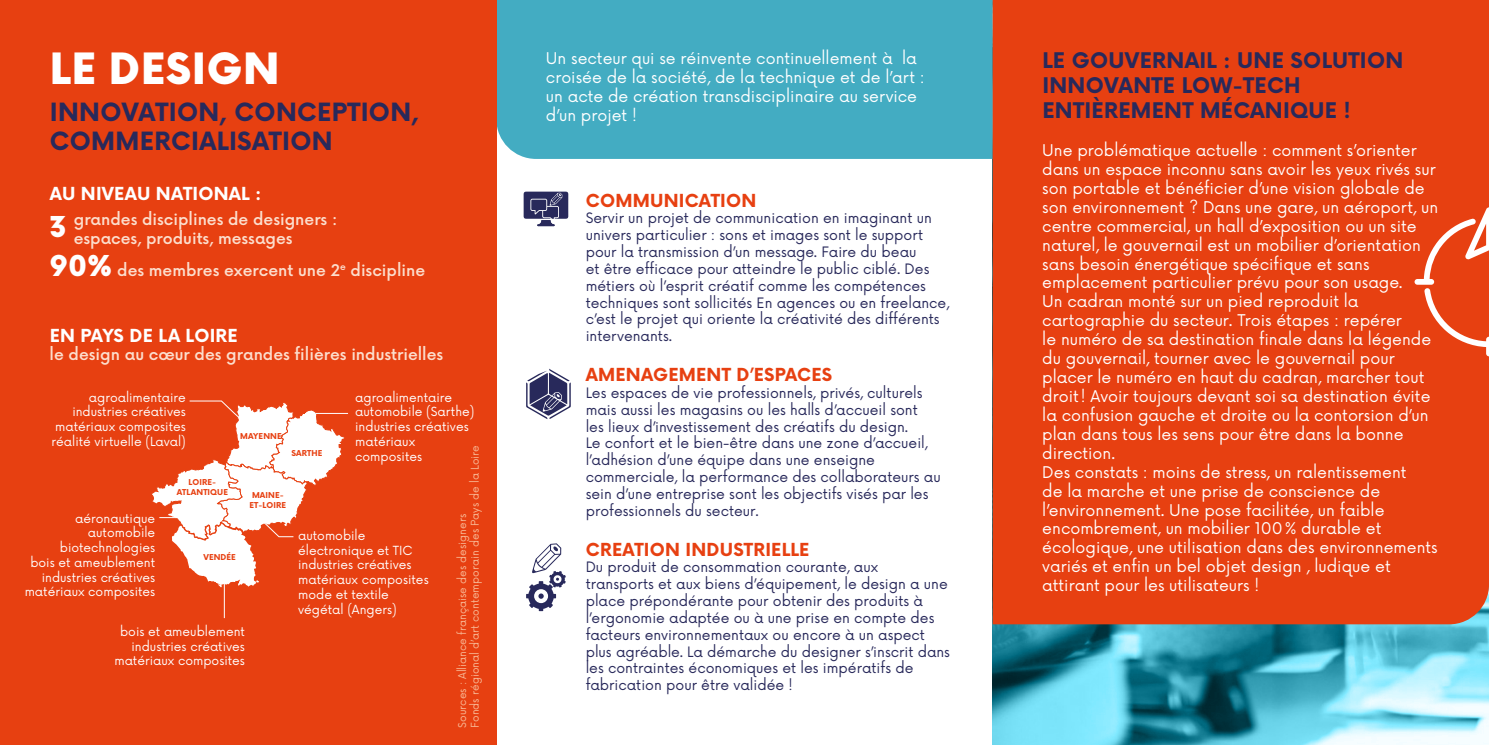
<style>
.page{position:relative;width:1489px;height:745px;background:#fff}
.page>*{position:absolute;margin:0;border:0;box-sizing:border-box;transform-origin:0 0}
.t1{font:900 42px "Now";letter-spacing:.01em;color:#fff}
.t2{font:900 28px "Now";color:#fff}
.t3{font:700 24.5px/29.4px "Now";letter-spacing:.01em;color:#28295b}
.t4{font:700 21px/25.2px "Now";letter-spacing:.015em;color:#28295b}
.t5{font:700 17.5px "Now";letter-spacing:.01em;color:#e74011}
.t6{font:700 17.5px "Now";letter-spacing:.015em;color:#fff}
.t7{font:15.75px/18.9px "Now";color:#fff}
.t8{font:500 15.75px/18.9px "Now";color:#fcdecd}
.t9{font:14px/16.8px "Now";color:#28295b}
.t10{font:12.25px/14.7px "Now";color:#fff;text-align:right}
.t11{font:10.5px/12.6px "Now";color:#f8b895}
.t12{font:700 7.88px/10.3px "Now";letter-spacing:.015em;color:#e74011;text-align:center}
.s1{font-weight:900;font-size:28px;color:#fff}
</style>
<div class="page">
<img style="left:992px;top:624px;width:496px;height:120px">
<div style="left:496px;top:0;width:496px;height:159px;background:#43acc2"></div>
<div style="left:0;top:0;width:496px;height:744px;background:#e74011"></div>
<div style="left:992px;top:0;width:496px;height:624px;background:#e74011"></div>
<svg style="left:526px;top:543px;width:40px;height:67px"></svg>
<svg style="left:523px;top:191px;width:45px;height:35px"></svg>
<svg style="left:526px;top:368px;width:44px;height:51px"></svg>
<svg style="left:152px;top:400px;width:197px;height:191px"></svg>
<hr style="left:224px;top:577px;width:1px;height:40px;background:#fff">
<svg style="left:1414px;top:207px;width:74px;height:149px;background:#ea5a31"></svg>
<h1 class="t1" style="left:50px;top:38px;width:231px">LE DESIGN</h1>
<h3 class="t3" style="left:50px;top:96px;width:370px">INNOVATION, CONCEPTION,<br>COMMERCIALISATION</h3>
<p class="t6" style="left:50px;top:181px;width:213px">AU NIVEAU NATIONAL :</p>
<p class="t8" style="left:74px;top:209px;width:265px">grandes disciplines de designers : espaces, produits, messages</p>
<h2 class="t2" style="left:50px;top:206px;width:19px">3</h2>
<p class="t8" style="left:50px;top:259px;width:377px"><span class="s1">90%</span> des membres exercent une 2<sup>e</sup> discipline</p>
<p class="t6" style="left:50px;top:322px;width:189px">EN PAYS DE LA LOIRE</p>
<p class="t8" style="left:50px;top:344px;width:395px">le design au cœur des grandes filières industrielles</p>
<p class="t10" style="left:52px;top:389px;width:136px">agroalimentaire industries créatives matériaux composites réalité virtuelle (Laval)</p>
<p class="t10" style="left:355px;top:389px;width:121px;text-align:left">agroalimentaire automobile (Sarthe) industries créatives matériaux composites</p>
<p class="t12" style="left:240px;top:430px;width:43px">MAYENNE</p>
<p class="t11" style="left:455px;top:727px;width:284px;rotate:-90deg">Sources : Alliance française des designers<br>Fonds régional d’art contemporain des Pays de la Loire</p>
<p class="t12" style="left:291px;top:447px;width:32px">SARTHE</p>
<p class="t12" style="left:177px;top:476px;width:53px">LOIRE-<br>ATLANTIQUE</p>
<p class="t12" style="left:249px;top:489px;width:38px">MAINE-<br>ET-LOIRE</p>
<p class="t10" style="left:25px;top:509px;width:132px">aéronautique automobile biotechnologies<br>bois et ameublement industries créatives matériaux composites</p>
<p class="t10" style="left:298px;top:527px;width:132px;text-align:left">automobile électronique et TIC industries créatives matériaux composites mode et textile végétal (Angers)</p>
<p class="t12" style="left:203px;top:551px;width:34px">VENDÉE</p>
<p class="t10" style="left:114px;top:622px;width:132px">bois et ameublement industries créatives matériaux composites</p>
<p class="t7" style="left:546px;top:48px;width:380px">Un secteur qui se réinvente continuellement à la croisée de la société, de la technique et de l’art : un acte de création transdisciplinaire au service d’un projet !</p>
<h3 class="t4" style="left:1042px;top:47px;width:362px">LE GOUVERNAIL : UNE SOLUTION<br>INNOVANTE LOW-TECH<br>ENTIÈREMENT MÉCANIQUE !</h3>
<p class="t7" style="left:1042px;top:140px;width:397px">Une problématique actuelle : comment s’orienter dans un espace inconnu sans avoir les yeux rivés sur son portable et bénéficier d’une vision globale de son environnement ? Dans une gare, un aéroport, un centre commercial, un hall d’exposition ou un site naturel, le gouvernail est un mobilier d’orientation sans besoin énergétique spécifique et sans emplacement particulier prévu pour son usage.<br>Un cadran monté sur un pied reproduit la cartographie du secteur. Trois étapes : repérer<br>le numéro de sa destination finale dans la légende du gouvernail, tourner avec le gouvernail pour placer le numéro en haut du cadran, marcher tout droit! Avoir toujours devant soi sa destination évite la confusion gauche et droite ou la contorsion d’un plan dans tous les sens pour être dans la bonne direction.<br>Des constats : moins de stress, un ralentissement<br>de la marche et une prise de conscience de l’environnement. Une pose facilitée, un faible encombrement, un mobilier 100% durable et écologique, une utilisation dans des environnements variés et enfin un bel objet design , ludique et attirant pour les utilisateurs !</p>
<p class="t5" style="left:585px;top:187px;width:172px">COMMUNICATION</p>
<p class="t9" style="left:585px;top:209px;width:365px">Servir un projet de communication en imaginant un univers particulier : sons et images sont le support pour la transmission d’un message. Faire du beau<br>et être efficace pour atteindre le public ciblé. Des métiers où l’esprit créatif comme les compétences techniques sont sollicités En agences ou en freelance, c’est le projet qui oriente la créativité des différents intervenants.</p>
<p class="t5" style="left:585px;top:361px;width:248px">AMENAGEMENT D’ESPACES</p>
<p class="t9" style="left:585px;top:383px;width:356px">Les espaces de vie professionnels, privés, culturels mais aussi les magasins ou les halls d’accueil sont<br>les lieux d’investissement des créatifs du design.<br>Le confort et le bien-être dans une zone d’accueil, l’adhésion d’une équipe dans une enseigne commerciale, la performance des collaborateurs au sein d’une entreprise sont les objectifs visés par les professionnels du secteur.</p>
<p class="t5" style="left:585px;top:536px;width:225px">CREATION INDUSTRIELLE</p>
<p class="t9" style="left:585px;top:557px;width:366px">Du produit de consommation courante, aux<br>transports et aux biens d’équipement, le design a une place prépondérante pour obtenir des produits à l’ergonomie adaptée ou à une prise en compte des facteurs environnementaux ou encore à un aspect plus agréable. La démarche du designer s’inscrit dans les contraintes économiques et les impératifs de fabrication pour être validée !</p>
</div>
